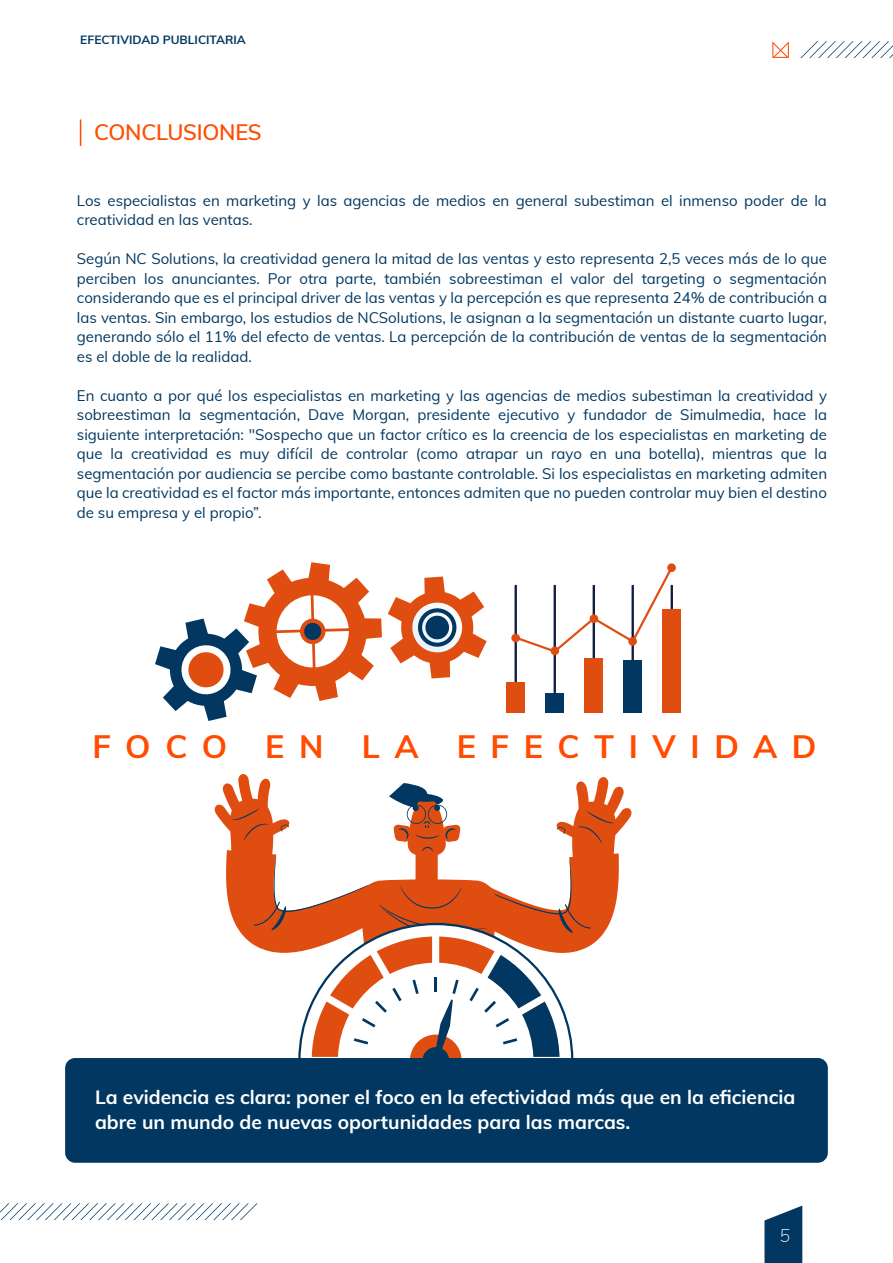
<style>
.page{position:relative;width:893px;height:1263px;background:#fff}
.page>*{position:absolute;margin:0;border:0;box-sizing:border-box;transform-origin:0 0}
.t1{font:700 32.4px "Muli";letter-spacing:.45em;color:#ff4c00}
.t2{font:600 21.9px "Muli";letter-spacing:-.01em;color:#ff4c00}
.t3{font:700 19.2px/25.2px "Muli";color:#fff}
.t4{font:italic 200 18px "Muli";color:#fff}
.t5{font:15px/19.5px "Muli";color:#013760;text-align:justify}
.t6{font:700 12px "Muli";color:#013760}
</style>
<div class="page">
<svg style="left:764px;top:1205px;width:38px;height:58px;background:#275578"></svg>
<svg style="left:772px;top:41px;width:17px;height:17px"></svg>
<svg style="left:0;top:1203px;width:258px;height:17px"></svg>
<svg style="left:800px;top:41px;width:93px;height:17px"></svg>
<svg style="left:80px;top:119px;width:1px;height:27px"></svg>
<hr style="left:515px;top:585px;width:2px;height:124px;background:#121c40">
<hr style="left:554px;top:585px;width:2px;height:124px;background:#121c40">
<hr style="left:593px;top:585px;width:2px;height:124px;background:#121c40">
<hr style="left:632px;top:585px;width:2px;height:124px;background:#121c40">
<div style="left:506px;top:682px;width:19px;height:30px;background:#df4e10"></div>
<div style="left:584px;top:658px;width:19px;height:54px;background:#df4e10"></div>
<div style="left:662px;top:609px;width:19px;height:103px;background:#df4e10"></div>
<svg style="left:511px;top:563px;width:165px;height:90px"></svg>
<div style="left:545px;top:693px;width:19px;height:19px;background:#013760"></div>
<div style="left:623px;top:660px;width:19px;height:52px;background:#013760"></div>
<div style="left:551px;top:646px;width:8px;height:9px;background:#df4e10;border-radius:50%"></div>
<div style="left:628px;top:637px;width:9px;height:9px;background:#df4e10;border-radius:50%"></div>
<svg style="left:215px;top:774px;width:416px;height:284px"></svg>
<svg style="left:298px;top:923px;width:275px;height:135px"></svg>
<svg style="left:155px;top:562px;width:227px;height:159px"></svg>
<svg style="left:388px;top:576px;width:99px;height:102px"></svg>
<div style="left:65px;top:1058px;width:763px;height:105px;background:#013760;border-radius:10px"></div>
<p class="t6" style="left:80px;top:31px;width:167px">EFECTIVIDAD PUBLICITARIA</p>
<h2 class="t2" style="left:94px;top:116px;width:169px">CONCLUSIONES</h2>
<p class="t5" style="left:77px;top:190px;width:751px">Los especialistas en marketing y las agencias de medios en general subestiman el inmenso poder de la creatividad en las ventas.</p>
<p class="t5" style="left:77px;top:248px;width:752px">Según NC Solutions, la creatividad genera la mitad de las ventas y esto representa 2,5 veces más de lo que perciben los anunciantes. Por otra parte, también sobreestiman el valor del targeting o segmentación considerando que es el principal driver de las ventas y la percepción es que representa 24% de contribución a las ventas. Sin embargo, los estudios de NCSolutions, le asignan a la segmentación un distante cuarto lugar, generando sólo el 11% del efecto de ventas. La percepción de la contribución de ventas de la segmentación es el doble de la realidad.</p>
<p class="t5" style="left:77px;top:385px;width:752px">En cuanto a por qué los especialistas en marketing y las agencias de medios subestiman la creatividad y sobreestiman la segmentación, Dave Morgan, presidente ejecutivo y fundador de Simulmedia, hace la siguiente interpretación: "Sospecho que un factor crítico es la creencia de los especialistas en marketing de que la creatividad es muy difícil de controlar (como atrapar un rayo en una botella), mientras que la segmentación por audiencia se percibe como bastante controlable. Si los especialistas en marketing admiten que la creatividad es el factor más importante, entonces admiten que no pueden controlar muy bien el destino de su empresa y el propio”.</p>
<h1 class="t1" style="left:92px;top:723px;width:726px">FOCO EN LA EFECTIVIDAD</h1>
<p class="t3" style="left:95px;top:1084px;width:702px">La evidencia es clara: poner el foco en la efectividad más que en la eficiencia abre un mundo de nuevas oportunidades para las marcas.</p>
<p class="t4" style="left:779px;top:1222px;width:12px">5</p>
</div>
